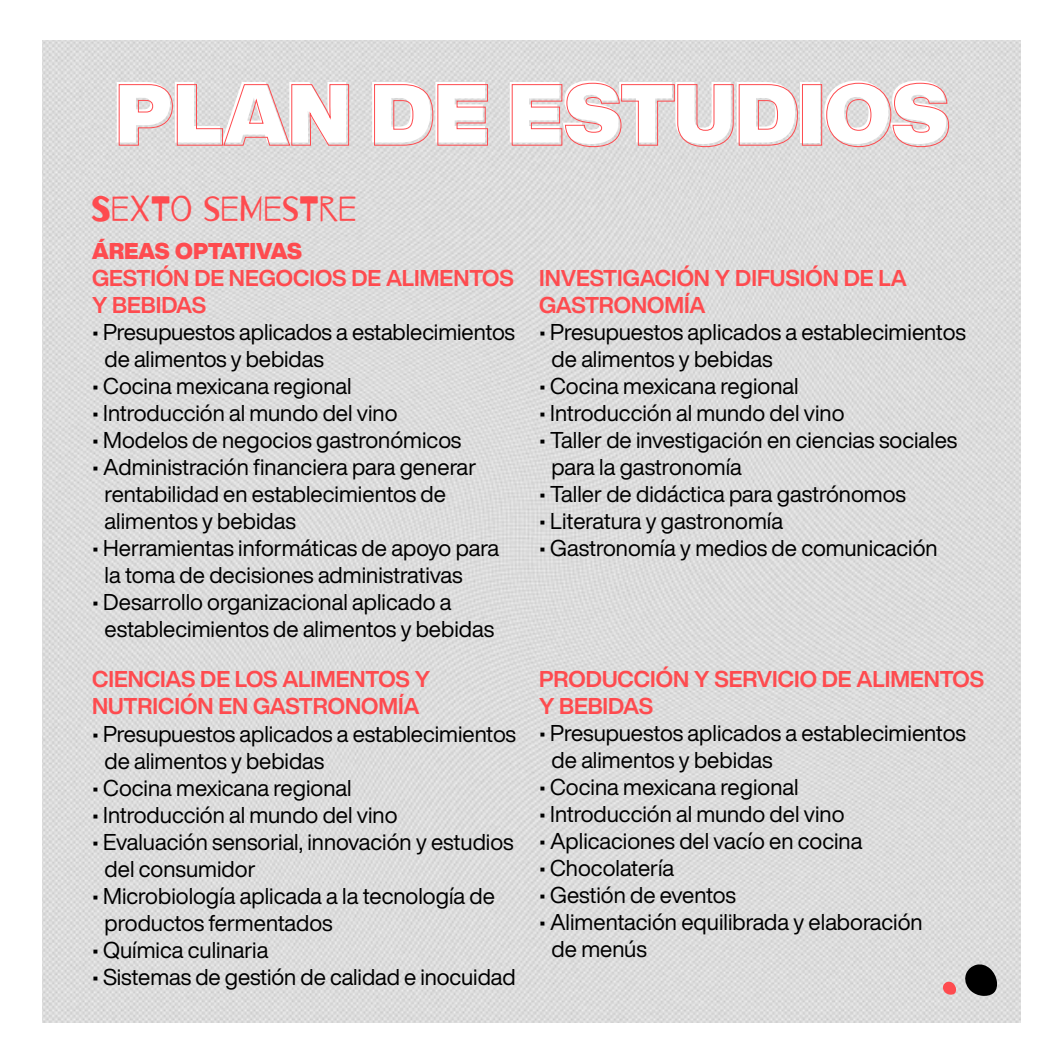
<style>
.page{position:relative;width:1063px;height:1063px;background:#fff}
.page>*{position:absolute;margin:0;border:0;box-sizing:border-box;transform-origin:0 0}
.t1{font:900 85px "Helvetica Now Display";color:#fff}
.t2{font:35.25px "Barrio";color:#fe4b4f}
.t3{font:22.5px/27px "Helvetica Now Display";color:#000}
.t4{font:700 22.5px/27px "Helvetica Now Display";color:#fe4b4f}
.t5{font:900 22.5px "Helvetica Now Display";letter-spacing:-.01em;color:#fe4b4f}
</style>
<div class="page">
<img style="left:42px;top:41px;width:979px;height:981px">
<svg style="left:964px;top:964px;width:34px;height:32px"></svg>
<svg style="left:943px;top:981px;width:13px;height:14px"></svg>
<svg style="left:42px;top:866px;width:5px;height:157px"></svg>
<svg style="left:119px;top:84px;width:230px;height:62px;background:#ded0d1"></svg>
<svg style="left:374px;top:84px;width:114px;height:62px;background:#decece"></svg>
<svg style="left:512px;top:83px;width:286px;height:64px;background:#ded0d0"></svg>
<div style="left:802px;top:84px;width:20px;height:62px;border:1px solid #fe4b4f"></div>
<svg style="left:826px;top:83px;width:123px;height:64px;background:#ded0d0"></svg>
<h1 class="t1" style="left:113px;top:52px;width:835px">PLAN DE ESTUDIOS</h1>
<h2 class="t2" style="left:91px;top:190px;width:267px">SEXTO SEMESTRE</h2>
<p class="t5" style="left:92px;top:235px;width:211px">ÁREAS OPTATIVAS</p>
<p class="t4" style="left:92px;top:265px;width:423px">GESTIÓN DE NEGOCIOS DE ALIMENTOS<br>Y BEBIDAS</p>
<p class="t3" style="left:105px;top:318px;width:412px;text-indent:-13px">• Presupuestos aplicados a establecimientos de alimentos y bebidas</p>
<p class="t3" style="left:92px;top:372px;width:261px">• Cocina mexicana regional</p>
<p class="t3" style="left:92px;top:399px;width:307px">• Introducción al mundo del vino</p>
<p class="t3" style="left:92px;top:426px;width:371px">• Modelos de negocios gastronómicos</p>
<p class="t3" style="left:105px;top:453px;width:373px;text-indent:-13px">• Administración financiera para generar rentabilidad en establecimientos de alimentos y bebidas</p>
<p class="t3" style="left:105px;top:534px;width:396px;text-indent:-13px">• Herramientas informáticas de apoyo para la toma de decisiones administrativas</p>
<p class="t3" style="left:105px;top:588px;width:391px;text-indent:-13px">• Desarrollo organizacional aplicado a establecimientos de alimentos y bebidas</p>
<p class="t4" style="left:92px;top:666px;width:340px">CIENCIAS DE LOS ALIMENTOS Y<br>NUTRICIÓN EN GASTRONOMÍA</p>
<p class="t3" style="left:105px;top:720px;width:413px;text-indent:-13px">• Presupuestos aplicados a establecimientos de alimentos y bebidas</p>
<p class="t3" style="left:92px;top:774px;width:261px">• Cocina mexicana regional</p>
<p class="t3" style="left:92px;top:801px;width:307px">• Introducción al mundo del vino</p>
<p class="t3" style="left:105px;top:828px;width:410px;text-indent:-13px">• Evaluación sensorial, innovación y estudios del consumidor</p>
<p class="t3" style="left:105px;top:882px;width:392px;text-indent:-13px">• Microbiología aplicada a la tecnología de productos fermentados</p>
<p class="t3" style="left:92px;top:936px;width:178px">• Química culinaria</p>
<p class="t3" style="left:92px;top:963px;width:425px">• Sistemas de gestión de calidad e inocuidad</p>
<p class="t4" style="left:539px;top:265px;width:369px">INVESTIGACIÓN Y DIFUSIÓN DE LA<br>GASTRONOMÍA</p>
<p class="t3" style="left:552px;top:319px;width:416px;text-indent:-13px">• Presupuestos aplicados a establecimientos de alimentos y bebidas</p>
<p class="t3" style="left:539px;top:373px;width:261px">• Cocina mexicana regional</p>
<p class="t3" style="left:539px;top:400px;width:307px">• Introducción al mundo del vino</p>
<p class="t3" style="left:552px;top:427px;width:407px;text-indent:-13px">• Taller de investigación en ciencias sociales para la gastronomía</p>
<p class="t3" style="left:539px;top:481px;width:368px">• Taller de didáctica para gastrónomos</p>
<p class="t3" style="left:539px;top:508px;width:246px">• Literatura y gastronomía</p>
<p class="t3" style="left:539px;top:535px;width:400px">• Gastronomía y medios de comunicación</p>
<p class="t4" style="left:539px;top:666px;width:447px">PRODUCCIÓN Y SERVICIO DE ALIMENTOS<br>Y BEBIDAS</p>
<p class="t3" style="left:552px;top:720px;width:416px;text-indent:-13px">• Presupuestos aplicados a establecimientos de alimentos y bebidas</p>
<p class="t3" style="left:539px;top:774px;width:261px">• Cocina mexicana regional</p>
<p class="t3" style="left:539px;top:801px;width:307px">• Introducción al mundo del vino</p>
<p class="t3" style="left:539px;top:828px;width:325px">• Aplicaciones del vacío en cocina</p>
<p class="t3" style="left:539px;top:855px;width:137px">• Chocolatería</p>
<p class="t3" style="left:539px;top:882px;width:198px">• Gestión de eventos</p>
<p class="t3" style="left:552px;top:909px;width:373px;text-indent:-13px">• Alimentación equilibrada y elaboración de menús</p>
</div>
